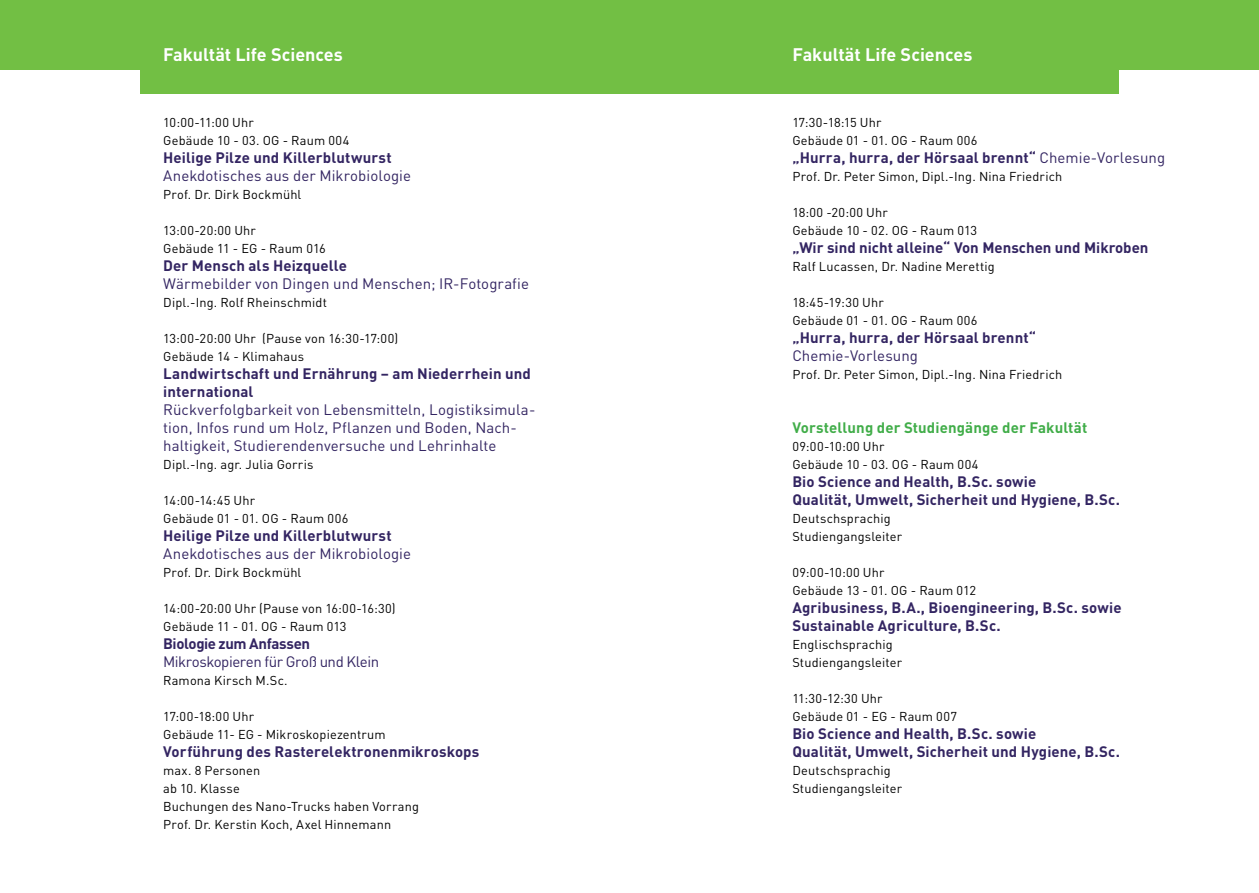
<style>
.page{position:relative;width:1259px;height:893px;background:#fff}
.page>*{position:absolute;margin:0;border:0;box-sizing:border-box;transform-origin:0 0}
.t1{font:700 18px "DINOT";color:#fff}
.t2{font:700 15px/18px "DINOT";letter-spacing:.005em;color:#332562}
.t3{font:15px/18px "DINOT";letter-spacing:.005em;color:#332562}
.t4{font:700 15px "DINOT";letter-spacing:.005em;color:#41ad49}
.t5{font:15px "DINOT";letter-spacing:-.03em;color:#332562}
.t6{font:700 15px "DINOT";letter-spacing:-.03em;color:#332562}
.t7{font:12.75px/18px "DINOT";letter-spacing:.015em;color:#000}
.s1{font-weight:400}
</style>
<div class="page">
<div style="left:0;top:0;width:1259px;height:94px;background:#72bf44"></div>
<div style="left:0;top:71px;width:140px;height:33px;background:#fff"></div>
<div style="left:1119px;top:71px;width:140px;height:33px;background:#fff"></div>
<h1 class="t1" style="left:163px;top:42px;width:181px">Fakultät Life Sciences</h1>
<h1 class="t1" style="left:792px;top:42px;width:181px">Fakultät Life Sciences</h1>
<p class="t7" style="left:163px;top:113px;width:188px">10:00-11:00 Uhr<br>Gebäude 10 - 03. OG - Raum 004</p>
<p class="t2" style="left:163px;top:148px;width:230px">Heilige Pilze und Killerblutwurst</p>
<p class="t3" style="left:163px;top:167px;width:249px">Anekdotisches aus der Mikrobiologie</p>
<p class="t7" style="left:163px;top:185px;width:140px">Prof. Dr. Dirk Bockmühl</p>
<p class="t7" style="left:163px;top:221px;width:164px">13:00-20:00 Uhr<br>Gebäude 11 - EG - Raum 016</p>
<p class="t2" style="left:163px;top:256px;width:185px">Der Mensch als Heizquelle</p>
<p class="t3" style="left:163px;top:275px;width:367px">Wärmebilder von Dingen und Menschen; IR-Fotografie</p>
<p class="t7" style="left:163px;top:293px;width:165px">Dipl.-Ing. Rolf Rheinschmidt</p>
<p class="t7" style="left:163px;top:329px;width:236px">13:00-20:00 Uhr (Pause von 16:30-17:00)<br>Gebäude 14 - Klimahaus</p>
<p class="t2" style="left:163px;top:364px;width:369px">Landwirtschaft und Ernährung – am Niederrhein und international</p>
<p class="t3" style="left:163px;top:401px;width:374px">Rückverfolgbarkeit von Lebensmitteln, Logistiksimula&shy;tion, Infos rund um Holz, Pflanzen und Boden, Nach&shy;haltigkeit, Studierendenversuche und Lehrinhalte</p>
<p class="t7" style="left:163px;top:455px;width:152px">Dipl.-Ing. agr. Julia Gorris</p>
<p class="t7" style="left:163px;top:491px;width:187px">14:00-14:45 Uhr<br>Gebäude 01 - 01. OG - Raum 006</p>
<p class="t2" style="left:163px;top:526px;width:230px">Heilige Pilze und Killerblutwurst</p>
<p class="t3" style="left:163px;top:545px;width:249px">Anekdotisches aus der Mikrobiologie</p>
<p class="t7" style="left:163px;top:563px;width:140px">Prof. Dr. Dirk Bockmühl</p>
<p class="t7" style="left:163px;top:599px;width:234px">14:00-20:00 Uhr (Pause von 16:00-16:30)<br>Gebäude 11 - 01. OG - Raum 013</p>
<p class="t6" style="left:163px;top:634px;width:148px">Biologie zum Anfassen</p>
<p class="t5" style="left:163px;top:652px;width:217px">Mikroskopieren für Groß und Klein</p>
<p class="t7" style="left:163px;top:671px;width:126px">Ramona Kirsch M.Sc.</p>
<p class="t7" style="left:163px;top:707px;width:224px">17:00-18:00 Uhr<br>Gebäude 11- EG - Mikroskopiezentrum</p>
<p class="t2" style="left:163px;top:742px;width:318px">Vorführung des Rasterelektronenmikroskops</p>
<p class="t7" style="left:163px;top:761px;width:257px">max. 8 Personen<br>ab 10. Klasse<br>Buchungen des Nano-Trucks haben Vorrang<br>Prof. Dr. Kerstin Koch, Axel Hinnemann</p>
<p class="t7" style="left:792px;top:113px;width:187px">17:30-18:15 Uhr<br>Gebäude 01 - 01. OG - Raum 006</p>
<p class="t2" style="left:792px;top:148px;width:374px">„Hurra, hurra, der Hörsaal brennt“ <span class="s1">Chemie-Vorlesung</span></p>
<p class="t7" style="left:792px;top:167px;width:271px">Prof. Dr. Peter Simon, Dipl.-Ing. Nina Friedrich</p>
<p class="t7" style="left:792px;top:203px;width:186px">18:00 -20:00 Uhr<br>Gebäude 10 - 02. OG - Raum 013</p>
<p class="t2" style="left:792px;top:238px;width:358px">„Wir sind nicht alleine“ Von Menschen und Mikroben</p>
<p class="t7" style="left:792px;top:257px;width:204px">Ralf Lucassen, Dr. Nadine Merettig</p>
<p class="t7" style="left:792px;top:293px;width:187px">18:45-19:30 Uhr<br>Gebäude 01 - 01. OG - Raum 006</p>
<p class="t2" style="left:792px;top:328px;width:245px">„Hurra, hurra, der Hörsaal brennt“</p>
<p class="t3" style="left:792px;top:347px;width:127px">Chemie-Vorlesung</p>
<p class="t7" style="left:792px;top:365px;width:271px">Prof. Dr. Peter Simon, Dipl.-Ing. Nina Friedrich</p>
<p class="t4" style="left:792px;top:418px;width:296px">Vorstellung der Studiengänge der Fakultät</p>
<p class="t7" style="left:792px;top:437px;width:188px">09:00-10:00 Uhr<br>Gebäude 10 - 03. OG - Raum 004</p>
<p class="t2" style="left:792px;top:472px;width:329px">Bio Science and Health, B.Sc. sowie<br>Qualität, Umwelt, Sicherheit und Hygiene, B.Sc.</p>
<p class="t7" style="left:792px;top:509px;width:111px">Deutschsprachig<br>Studiengangsleiter</p>
<p class="t7" style="left:792px;top:563px;width:185px">09:00-10:00 Uhr<br>Gebäude 13 - 01. OG - Raum 012</p>
<p class="t2" style="left:792px;top:598px;width:331px">Agribusiness, B.A., Bioengineering, B.Sc. sowie<br>Sustainable Agriculture, B.Sc.</p>
<p class="t7" style="left:792px;top:635px;width:111px">Englischsprachig<br>Studiengangsleiter</p>
<p class="t7" style="left:792px;top:689px;width:166px">11:30-12:30 Uhr<br>Gebäude 01 - EG - Raum 007</p>
<p class="t2" style="left:792px;top:724px;width:329px">Bio Science and Health, B.Sc. sowie<br>Qualität, Umwelt, Sicherheit und Hygiene, B.Sc.</p>
<p class="t7" style="left:792px;top:761px;width:111px">Deutschsprachig<br>Studiengangsleiter</p>
</div>
